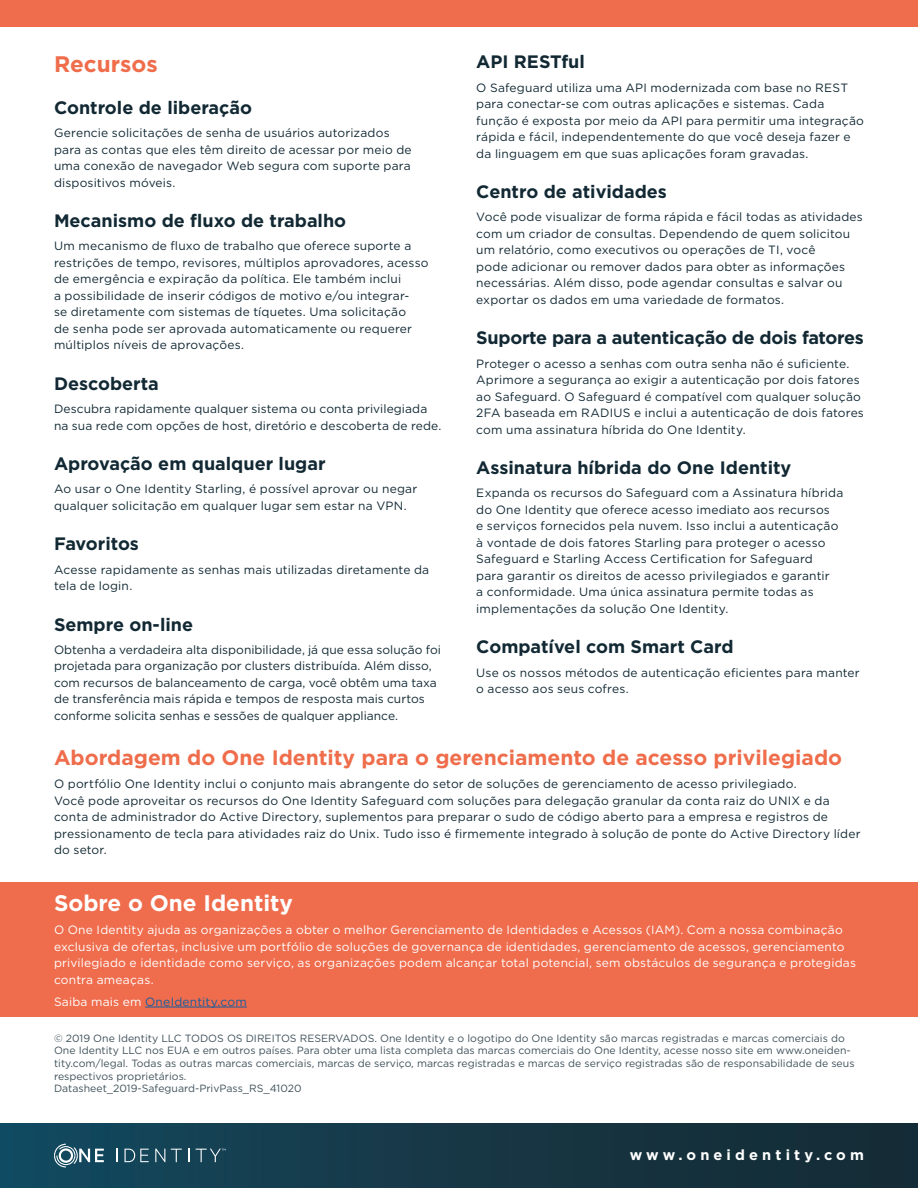
<style>
.page{position:relative;width:918px;height:1188px;background:#fff}
.page>*{position:absolute;margin:0;border:0;box-sizing:border-box;transform-origin:0 0}
.t1{font:700 22.5px "Gotham";color:#fff}
.Paragraph_Header__OI{font:700 22.5px "Gotham";color:#ef6d4b}
.Paragraph_Header__OI-2{font:700 21px "Gotham";color:#ef6d4b}
.Body_Subheading__OI{font:700 18px "Gotham";color:#122934}
.t2{font:700 14.55px "Gotham";letter-spacing:.285em;color:#fff}
.Body__OI_Black{font:12px/16.5px "Gotham";letter-spacing:.015em;color:#122934}
.t3{font:12px/16.5px "Gotham";letter-spacing:.015em;color:#fff}
.t4{font:12px "Gotham";letter-spacing:.02em;color:#175d9e}
.t5{font:10.5px/12.6px "Gotham";color:#40525b}
.s1{color:#fff}
</style>
<div class="page">
<div style="left:0;top:1123px;width:918px;height:65px;background:linear-gradient(to right,#14495e,#162932)"></div>
<div style="left:0;top:0;width:918px;height:27px;background:#ef6d4d"></div>
<svg style="left:117px;top:1149px;width:1px;height:13px"></svg>
<svg style="left:125px;top:1149px;width:24px;height:13px"></svg>
<svg style="left:155px;top:1149px;width:10px;height:13px"></svg>
<svg style="left:171px;top:1149px;width:11px;height:13px"></svg>
<svg style="left:188px;top:1149px;width:1px;height:13px"></svg>
<svg style="left:54px;top:1144px;width:50px;height:24px"></svg>
<svg style="left:196px;top:1149px;width:30px;height:13px"></svg>
<div style="left:0;top:882px;width:918px;height:135px;background:#ef6d4d"></div>
<hr style="left:145px;top:1007px;width:102px;height:1px;background:#175d9e">
<p class="Paragraph_Header__OI" style="left:54px;top:49px;width:105px">Recursos</p>
<p class="Body_Subheading__OI" style="left:54px;top:96px;width:200px">Controle de liberação</p>
<p class="Body__OI_Black" style="left:54px;top:124px;width:359px">Gerencie solicitações de senha de usuários autorizados para as contas que eles têm direito de acessar por meio de uma conexão de navegador Web segura com suporte para dispositivos móveis.</p>
<p class="Body_Subheading__OI" style="left:54px;top:209px;width:294px">Mecanismo de fluxo de trabalho</p>
<p class="Body__OI_Black" style="left:54px;top:238px;width:376px">Um mecanismo de fluxo de trabalho que oferece suporte a restrições de tempo, revisores, múltiplos aprovadores, acesso de emergência e expiração da política. Ele também inclui<br>a possibilidade de inserir códigos de motivo e/ou integrar-<br>se diretamente com sistemas de tíquetes. Uma solicitação<br>de senha pode ser aprovada automaticamente ou requerer múltiplos níveis de aprovações.</p>
<p class="Body_Subheading__OI" style="left:54px;top:372px;width:106px">Descoberta</p>
<p class="Body__OI_Black" style="left:54px;top:400px;width:389px">Descubra rapidamente qualquer sistema ou conta privilegiada na sua rede com opções de host, diretório e descoberta de rede.</p>
<p class="Body_Subheading__OI" style="left:54px;top:452px;width:273px">Aprovação em qualquer lugar</p>
<p class="Body__OI_Black" style="left:54px;top:481px;width:365px">Ao usar o One Identity Starling, é possível aprovar ou negar qualquer solicitação em qualquer lugar sem estar na VPN.</p>
<p class="Body_Subheading__OI" style="left:54px;top:532px;width:87px">Favoritos</p>
<p class="Body__OI_Black" style="left:54px;top:561px;width:377px">Acesse rapidamente as senhas mais utilizadas diretamente da tela de login.</p>
<p class="Body_Subheading__OI" style="left:54px;top:612px;width:141px">Sempre on-line</p>
<p class="Body__OI_Black" style="left:54px;top:641px;width:389px">Obtenha a verdadeira alta disponibilidade, já que essa solução foi projetada para organização por clusters distribuída. Além disso, com recursos de balanceamento de carga, você obtêm uma taxa de transferência mais rápida e tempos de resposta mais curtos conforme solicita senhas e sessões de qualquer appliance.</p>
<p class="Body_Subheading__OI" style="left:476px;top:50px;width:110px">API RESTful</p>
<p class="Body__OI_Black" style="left:476px;top:79px;width:389px">O Safeguard utiliza uma API modernizada com base no REST para conectar-se com outras aplicações e sistemas. Cada função é exposta por meio da API para permitir uma integração rápida e fácil, independentemente do que você deseja fazer e da linguagem em que suas aplicações foram gravadas.</p>
<p class="Body_Subheading__OI" style="left:476px;top:180px;width:192px">Centro de atividades</p>
<p class="Body__OI_Black" style="left:476px;top:209px;width:388px">Você pode visualizar de forma rápida e fácil todas as atividades com um criador de consultas. Dependendo de quem solicitou um relatório, como executivos ou operações de TI, você<br>pode adicionar ou remover dados para obter as informações necessárias. Além disso, pode agendar consultas e salvar ou exportar os dados em uma variedade de formatos.</p>
<p class="Body_Subheading__OI" style="left:476px;top:326px;width:389px">Suporte para a autenticação de dois fatores</p>
<p class="Body__OI_Black" style="left:476px;top:355px;width:389px">Proteger o acesso a senhas com outra senha não é suficiente.<br>Aprimore a segurança ao exigir a autenticação por dois fatores ao Safeguard. O Safeguard é compatível com qualquer solução 2FA baseada em RADIUS e inclui a autenticação de dois fatores com uma assinatura híbrida do One Identity.</p>
<p class="Body_Subheading__OI" style="left:476px;top:456px;width:317px">Assinatura híbrida do One Identity</p>
<p class="Body__OI_Black" style="left:476px;top:485px;width:369px">Expanda os recursos do Safeguard com a Assinatura híbrida do One Identity que oferece acesso imediato aos recursos<br>e serviços fornecidos pela nuvem. Isso inclui a autenticação à vontade de dois fatores Starling para proteger o acesso Safeguard e Starling Access Certification for Safeguard<br>para garantir os direitos de acesso privilegiados e garantir<br>a conformidade. Uma única assinatura permite todas as implementações da solução One Identity.</p>
<p class="Body_Subheading__OI" style="left:476px;top:635px;width:259px">Compatível com Smart Card</p>
<p class="Body__OI_Black" style="left:476px;top:664px;width:385px">Use os nossos métodos de autenticação eficientes para manter o acesso aos seus cofres.</p>
<p class="Paragraph_Header__OI-2" style="left:54px;top:744px;width:790px">Abordagem do One Identity para o gerenciamento de acesso privilegiado</p>
<p class="Body__OI_Black" style="left:54px;top:776px;width:808px">O portfólio One Identity inclui o conjunto mais abrangente do setor de soluções de gerenciamento de acesso privilegiado.<br>Você pode aproveitar os recursos do One Identity Safeguard com soluções para delegação granular da conta raiz do UNIX e da conta de administrador do Active Directory, suplementos para preparar o sudo de código aberto para a empresa e registros de pressionamento de tecla para atividades raiz do Unix. Tudo isso é firmemente integrado à solução de ponte do Active Directory líder do setor.</p>
<h1 class="t1" style="left:54px;top:888px;width:241px">Sobre o One Identity</h1>
<p class="t3" style="left:54px;top:922px;width:804px">O One Identity ajuda as organizações a obter o melhor Gerenciamento de Identidades e Acessos (IAM). Com a nossa combinação exclusiva de ofertas, inclusive um portfólio de soluções de governança de identidades, gerenciamento de acessos, gerenciamento privilegiado e identidade como serviço, as organizações podem alcançar total potencial, sem obstáculos de segurança e protegidas contra ameaças.</p>
<p class="t4" style="left:54px;top:994px;width:194px"><span class="s1">Saiba mais em</span> OneIdentity.com</p>
<p class="t5" style="left:54px;top:1031px;width:802px">© 2019 One Identity LLC TODOS OS DIREITOS RESERVADOS. One Identity e o logotipo do One Identity são marcas registradas e marcas comerciais do One Identity LLC nos EUA e em outros países. Para obter uma lista completa das marcas comerciais do One Identity, acesse nosso site em www.oneiden&shy;tity.com/legal. Todas as outras marcas comerciais, marcas de serviço, marcas registradas e marcas de serviço registradas são de responsabilidade de seus respectivos proprietários.<br>Datasheet_2019-Safeguard-PrivPass_RS_41020</p>
<p class="t2" style="left:630px;top:1146px;width:236px">www.oneidentity.com</p>
</div>
